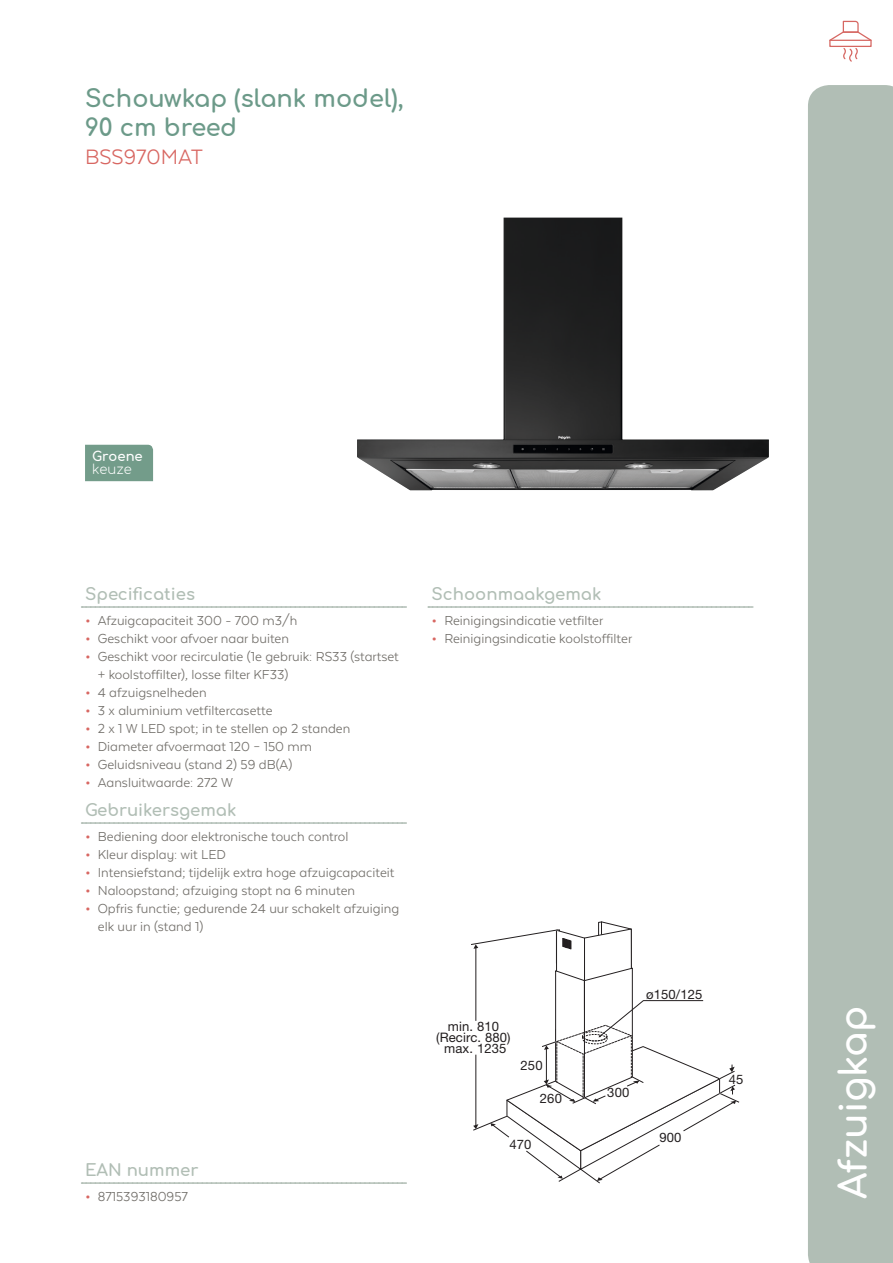
<style>
.page{position:relative;width:893px;height:1263px;background:#fff}
.page>*{position:absolute;margin:0;border:0;box-sizing:border-box;transform-origin:0 0}
.t1{font:700 37.5px "Comfortaa";color:#fff}
.Productomschrijving{font:700 24px "Comfortaa";color:#6c9a89}
.Typenummer{font:24px "Texta Alt";color:#d86762}
.Producttekst_tussenk{font:700 16.5px "Comfortaa";color:#b1beb5}
.t2{font:15px/18px "Texta Alt";color:#706d68}
.t3{font:700 13.2px/13.2px "Comfortaa";color:#fff}
.t4{font:13.05px/10.9px "Helvetica Neue";letter-spacing:.01em;color:#231f20;text-align:center}
.s1{font-weight:300}
.s2{font-weight:700;font-size:18px;color:#d86762}
</style>
<div class="page">
<div style="left:808px;top:85px;width:85px;height:1178px;background:#b1beb5"></div>
<svg style="left:829px;top:20px;width:43px;height:42px"></svg>
<svg style="left:82px;top:606px;width:324px;height:2px"></svg>
<svg style="left:82px;top:822px;width:324px;height:2px"></svg>
<svg style="left:428px;top:606px;width:325px;height:2px"></svg>
<svg style="left:82px;top:1182px;width:324px;height:2px"></svg>
<svg style="left:471px;top:921px;width:268px;height:262px"></svg>
<img style="left:357px;top:218px;width:412px;height:272px">
<div style="left:85px;top:445px;width:68px;height:36px;background:#739c8a"></div>
<p class="Productomschrijving" style="left:85px;top:76px;width:320px">Schouwkap (slank model),</p>
<p class="Productomschrijving" style="left:85px;top:105px;width:154px">90 cm breed</p>
<p class="Typenummer" style="left:85px;top:145px;width:119px">BSS970MAT</p>
<p class="t3" style="left:92px;top:448px;width:52px">Groene <span class="s1">keuze</span></p>
<p class="Producttekst_tussenk" style="left:85px;top:579px;width:112px">Specificaties</p>
<p class="t2" style="left:85px;top:611px;width:214px"><span class="s2">•</span> Afzuigcapaciteit 300 - 700 m3/h</p>
<p class="t2" style="left:85px;top:629px;width:206px"><span class="s2">•</span> Geschikt voor afvoer naar buiten</p>
<p class="t2" style="left:98px;top:647px;width:303px;text-indent:-13px"><span class="s2">•</span> Geschikt voor recirculatie (1e gebruik: RS33 (startset + koolstoffilter), losse filter KF33)</p>
<p class="t2" style="left:85px;top:683px;width:123px"><span class="s2">•</span> 4 afzuigsnelheden</p>
<p class="t2" style="left:85px;top:701px;width:189px"><span class="s2">•</span> 3 x aluminium vetfiltercasette</p>
<p class="t2" style="left:85px;top:719px;width:267px"><span class="s2">•</span> 2 x 1 W LED spot; in te stellen op 2 standen</p>
<p class="t2" style="left:85px;top:737px;width:229px"><span class="s2">•</span> Diameter afvoermaat 120 – 150 mm</p>
<p class="t2" style="left:85px;top:755px;width:209px"><span class="s2">•</span> Geluidsniveau (stand 2) 59 dB(A)</p>
<p class="t2" style="left:85px;top:773px;width:149px"><span class="s2">•</span> Aansluitwaarde: 272 W</p>
<p class="Producttekst_tussenk" style="left:85px;top:795px;width:153px">Gebruikersgemak</p>
<p class="t2" style="left:85px;top:827px;width:265px"><span class="s2">•</span> Bediening door elektronische touch control</p>
<p class="t2" style="left:85px;top:845px;width:143px"><span class="s2">•</span> Kleur display: wit LED</p>
<p class="t2" style="left:85px;top:863px;width:311px"><span class="s2">•</span> Intensiefstand; tijdelijk extra hoge afzuigcapaciteit</p>
<p class="t2" style="left:85px;top:881px;width:272px"><span class="s2">•</span> Naloopstand; afzuiging stopt na 6 minuten</p>
<p class="t2" style="left:98px;top:899px;width:303px;text-indent:-13px"><span class="s2">•</span> Opfris functie; gedurende 24 uur schakelt afzuiging elk uur in (stand 1)</p>
<p class="Producttekst_tussenk" style="left:85px;top:1155px;width:115px">EAN nummer</p>
<p class="t2" style="left:85px;top:1187px;width:104px"><span class="s2">•</span> 8715393180957</p>
<p class="Producttekst_tussenk" style="left:432px;top:579px;width:171px">Schoonmaakgemak</p>
<p class="t2" style="left:432px;top:611px;width:173px"><span class="s2">•</span> Reinigingsindicatie vetfilter</p>
<p class="t2" style="left:432px;top:629px;width:202px"><span class="s2">•</span> Reinigingsindicatie koolstoffilter</p>
<p class="t4" style="left:436px;top:1021px;width:76px">min. 810 (Recirc. 880) max. 1235</p>
<p class="t4" style="left:520px;top:1059px;width:24px">250</p>
<p class="t4" style="left:540px;top:1093px;width:24px">260</p>
<p class="t4" style="left:509px;top:1139px;width:24px">470</p>
<p class="t4" style="left:646px;top:989px;width:58px">ø150/125</p>
<p class="t4" style="left:607px;top:1087px;width:24px">300</p>
<p class="t4" style="left:659px;top:1131px;width:24px">900</p>
<p class="t4" style="left:729px;top:1073px;width:16px">45</p>
<h1 class="t1" style="left:819px;top:1199px;width:195px;rotate:-90deg">Afzuigkap</h1>
</div>
